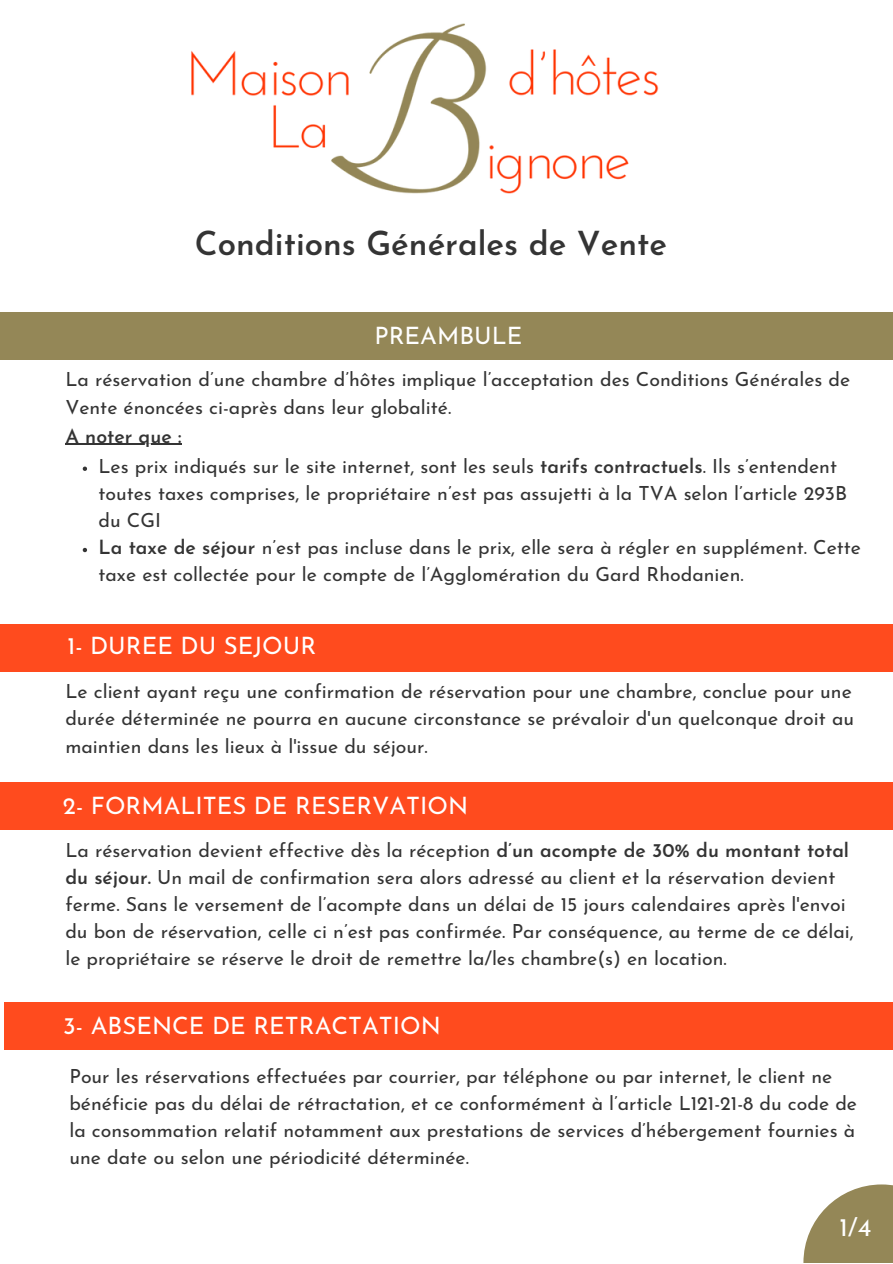
<style>
.page{position:relative;width:893px;height:1264px;background:#fff}
.page>*{position:absolute;margin:0;border:0;box-sizing:border-box;transform-origin:0 0}
.t1{font:600 33px "Josefin Sans";color:#343434}
.t2{font:25.5px "Josefin Sans";color:#fff}
.t3{font:24px "Josefin Sans";color:#fff}
.t4{font:19.5px/27px "Josefin Sans";color:#343434}
.t5{font:600 19.5px "Josefin Sans";color:#343434}
.s1{font-weight:600}
</style>
<div class="page">
<img style="left:191px;top:23px;width:468px;height:171px">
<div style="left:0;top:624px;width:892px;height:47px;background:#ff4b1e"></div>
<div style="left:0;top:782px;width:892px;height:47px;background:#ff4b1e"></div>
<div style="left:0;top:312px;width:892px;height:47px;background:#948757"></div>
<svg style="left:83px;top:466px;width:4px;height:5px"></svg>
<svg style="left:83px;top:548px;width:4px;height:4px"></svg>
<hr style="left:65px;top:444px;width:116px;height:1px;background:#343434">
<div style="left:4px;top:1001px;width:888px;height:48px;background:#ff4b1e"></div>
<svg style="left:803px;top:1184px;width:89px;height:78px"></svg>
<h1 class="t1" style="left:195px;top:230px;width:473px">Conditions Générales de Vente</h1>
<p class="t3" style="left:374px;top:326px;width:149px">PREAMBULE</p>
<p class="t4" style="left:65px;top:368px;width:786px">La réservation d’une chambre d’hôtes implique l’acceptation des Conditions Générales de<br>Vente énoncées ci-après dans leur globalité.</p>
<p class="t5" style="left:65px;top:428px;width:118px">A noter que :</p>
<p class="t4" style="left:98px;top:454px;width:764px">Les prix indiqués sur le site internet, sont les seuls <span class="s1">tarifs contractuels</span>. Ils s’entendent toutes taxes comprises, le propriétaire n’est pas assujetti à la TVA selon l’article 293B du CGI<br><span class="s1">La taxe de séjour</span> n’est pas incluse dans le prix, elle sera à régler en supplément. Cette taxe est collectée pour le compte de l’Agglomération du Gard Rhodanien.</p>
<p class="t3" style="left:67px;top:636px;width:250px">1- DUREE DU SEJOUR</p>
<p class="t4" style="left:65px;top:680px;width:790px">Le client ayant reçu une confirmation de réservation pour une chambre, conclue pour une durée déterminée ne pourra en aucune circonstance se prévaloir d'un quelconque droit au maintien dans les lieux à l'issue du séjour.</p>
<p class="t3" style="left:63px;top:796px;width:406px">2- FORMALITES DE RESERVATION</p>
<p class="t4" style="left:65px;top:838px;width:789px">La réservation devient effective dès la réception <span class="s1">d’un acompte de 30% du montant total du séjour.</span> Un mail de confirmation sera alors adressé au client et la réservation devient ferme. Sans le versement de l’acompte dans un délai de 15 jours calendaires après l'envoi du bon de réservation, celle ci n’est pas confirmée. Par conséquence, au terme de ce délai, le propriétaire se réserve le droit de remettre la/les chambre(s) en location.</p>
<p class="t3" style="left:63px;top:1015px;width:379px">3- ABSENCE DE RETRACTATION</p>
<p class="t4" style="left:69px;top:1064px;width:789px">Pour les réservations effectuées par courrier, par téléphone ou par internet, le client ne bénéficie pas du délai de rétractation, et ce conformément à l’article L121-21-8 du code de la consommation relatif notamment aux prestations de services d’hébergement fournies à une date ou selon une périodicité déterminée.</p>
<h2 class="t2" style="left:839px;top:1216px;width:33px">1/4</h2>
</div>
